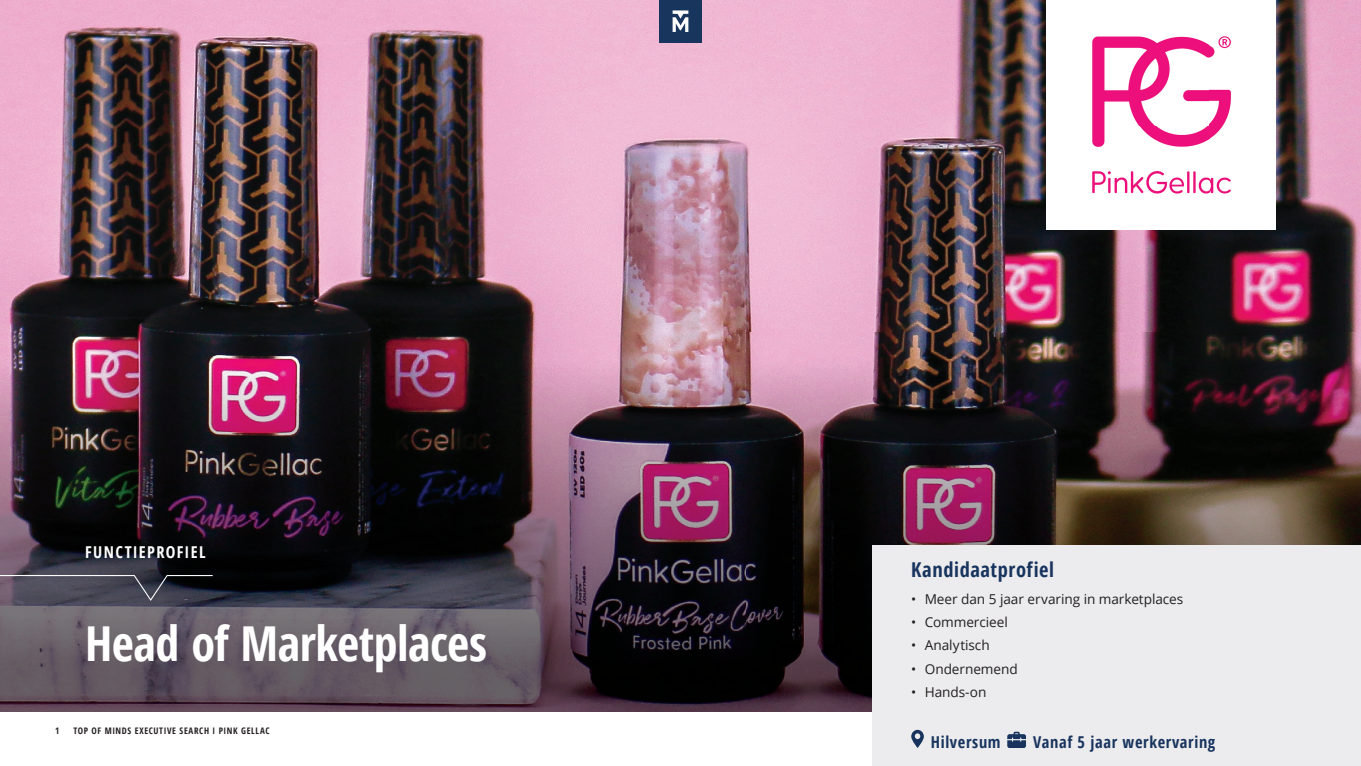
<style>
.page{position:relative;width:1361px;height:766px;background:#fff}
.page>*{position:absolute;margin:0;border:0;box-sizing:border-box;transform-origin:0 0}
.t1{font:700 condensed 48.15px "Open Sans";letter-spacing:-.01em;color:#fff}
.t2{font:700 condensed 20.4px "Open Sans";letter-spacing:.03em;color:#18345e}
.t3{font:700 condensed 16.35px "Open Sans";letter-spacing:.04em;color:#18345e}
.t4{font:700 condensed 16.27px "Open Sans";letter-spacing:.08em;color:#fff}
.t5{font:13.65px "Open Sans";letter-spacing:-.005em;color:#231f20}
.t6{font:700 condensed 9px "Open Sans";letter-spacing:.07em;color:#231f20}
</style>
<div class="page">
<img style="left:0;top:0;width:1361px;height:711px">
<svg style="left:0;top:575px;width:213px;height:25px;background:#4a4956"></svg>
<div style="left:872px;top:545px;width:489px;height:220px;background:#ececee"></div>
<svg style="left:911px;top:729px;width:13px;height:18px"></svg>
<svg style="left:1007px;top:731px;width:19px;height:16px"></svg>
<div style="left:1046px;top:0;width:230px;height:229px;background:#fff"></div>
<img style="left:1092px;top:36px;width:139px;height:158px">
<div style="left:659px;top:0;width:43px;height:43px;background:#17355d"></div>
<svg style="left:672px;top:10px;width:16px;height:22px"></svg>
<p class="t4" style="left:85px;top:540px;width:122px">FUNCTIEPROFIEL</p>
<h1 class="t1" style="left:85px;top:610px;width:403px">Head of Marketplaces</h1>
<p class="t6" style="left:55px;top:724px;width:6px">1</p>
<p class="t6" style="left:73px;top:724px;width:198px">TOP OF MINDS EXECUTIVE SEARCH I PINK GELLAC</p>
<h2 class="t2" style="left:911px;top:555px;width:144px">Kandidaatprofiel</h2>
<p class="t5" style="left:911px;top:589px;width:273px">• Meer dan 5 jaar ervaring in marketplaces</p>
<p class="t5" style="left:911px;top:612px;width:98px">• Commercieel</p>
<p class="t5" style="left:911px;top:635px;width:80px">• Analytisch</p>
<p class="t5" style="left:911px;top:659px;width:108px">• Ondernemend</p>
<p class="t5" style="left:911px;top:682px;width:77px">• Hands-on</p>
<p class="t3" style="left:931px;top:730px;width:71px">Hilversum</p>
<p class="t3" style="left:1033px;top:730px;width:184px">Vanaf 5 jaar werkervaring</p>
</div>
